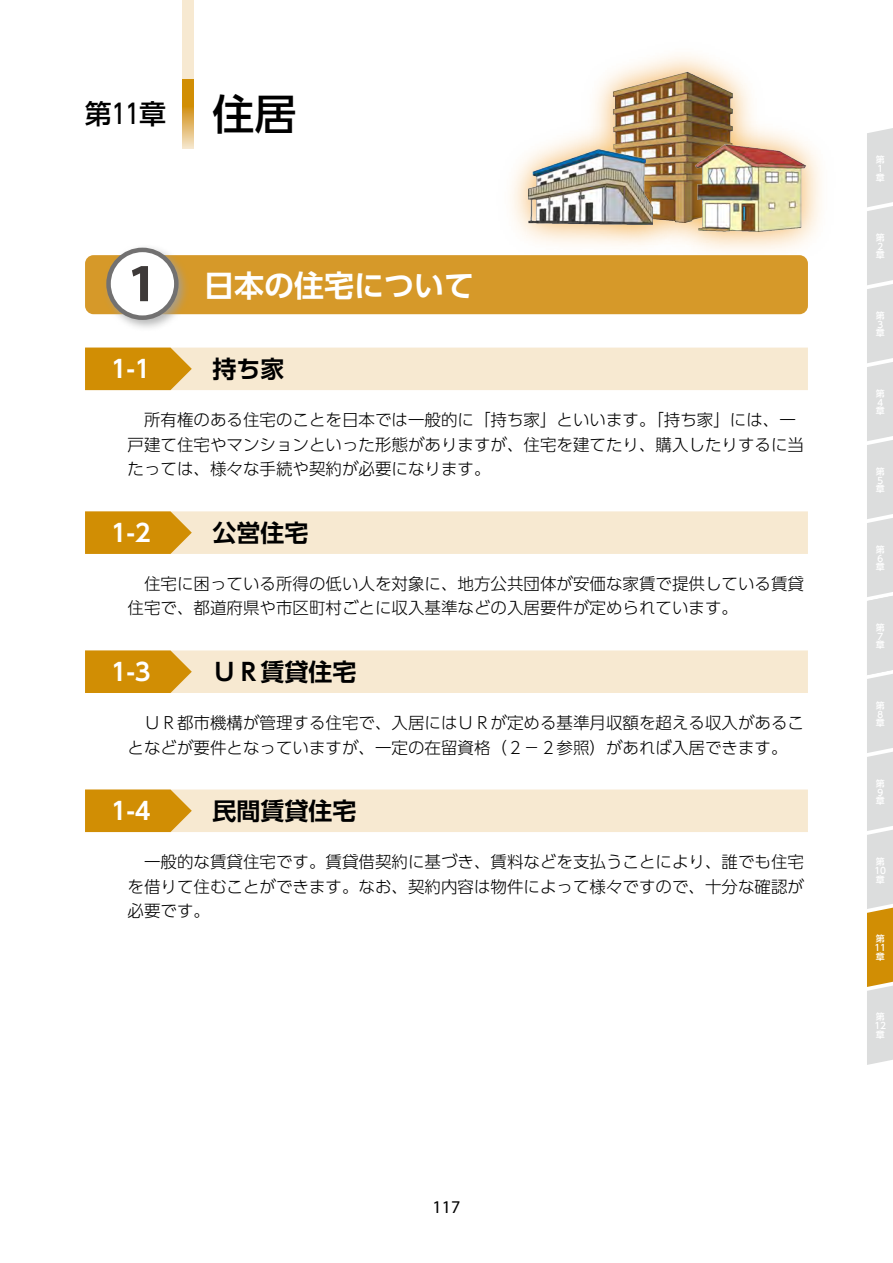
<style>
.page{position:relative;width:893px;height:1263px;background:#fff}
.page>*{position:absolute;margin:0;border:0;box-sizing:border-box;transform-origin:0 0}
.t1{font:700 54px "Myriad Pro";color:#3e3a39}
.t2{font:500 42px "UD Shin Go Pro";color:#000}
.t3{font:700 30px "UD Shin Go Pro De";color:#fff}
.t4{font:500 27px "UD Shin Go Pro";color:#000}
.t5{font:700 24px "UD Shin Go Pro De";color:#000}
.t6{font:700 24px "UD Shin Go Pro De";color:#fff}
.t7{font:18px "Myriad Pro";color:#000}
.t8{font:300 16.5px/24.8px "UD Shin Go Pro";color:#000}
.t9{font:500 9px/8.7px "UD Shin Go NT Pr 6 N";color:#fff}
</style>
<div class="page">
<svg style="left:867px;top:128px;width:26px;height:937px;background:#dcd8cd"></svg>
<div style="left:183px;top:0;width:11px;height:128px;background:#f7e9d1"></div>
<svg style="left:183px;top:79px;width:11px;height:70px"></svg>
<div style="left:85px;top:255px;width:723px;height:59px;background:#d69929;border-radius:9px"></div>
<svg style="left:85px;top:348px;width:723px;height:42px;background:#f1dcb5"></svg>
<svg style="left:85px;top:511px;width:723px;height:43px;background:#f2ddb6"></svg>
<svg style="left:85px;top:650px;width:723px;height:43px;background:#f2ddb6"></svg>
<svg style="left:85px;top:789px;width:723px;height:43px;background:#f2ddb6"></svg>
<div style="left:103px;top:244px;width:88px;height:88px;background:#9fa0a0;opacity:.75"></div>
<div style="left:109px;top:250px;width:67px;height:68px;background:#fff;border-radius:50%"></div>
<div style="left:106px;top:248px;width:73px;height:72px;border:4px solid #727171;border-radius:50%"></div>
<img style="left:595px;top:55px;width:156px;height:54px">
<img style="left:488px;top:109px;width:166px;height:147px">
<img style="left:654px;top:104px;width:168px;height:160px">
<h3 class="t4" style="left:85px;top:91px;width:83px">第11章</h3>
<h2 class="t2" style="left:213px;top:80px;width:85px">住居</h2>
<h1 class="t1" style="left:127px;top:248px;width:31px">1</h1>
<h3 class="t3" style="left:204px;top:261px;width:271px">日本の住宅について</h3>
<h3 class="t6" style="left:111px;top:350px;width:41px">1-1</h3>
<h3 class="t5" style="left:213px;top:349px;width:73px">持ち家</h3>
<p class="t8" style="left:128px;top:407px;width:678px;text-indent:16px">所有権のある住宅のことを日本では一般的に「持ち家」といいます。「持ち家」には、一戸建て住宅やマンションといった形態がありますが、住宅を建てたり、購入したりするに当たっては、様々な手続や契約が必要になります。</p>
<h3 class="t6" style="left:111px;top:514px;width:41px">1-2</h3>
<h3 class="t5" style="left:213px;top:513px;width:97px">公営住宅</h3>
<p class="t8" style="left:128px;top:570px;width:678px;text-indent:16px">住宅に困っている所得の低い人を対象に、地方公共団体が安価な家賃で提供している賃貸住宅で、都道府県や市区町村ごとに収入基準などの入居要件が定められています。</p>
<h3 class="t6" style="left:111px;top:653px;width:41px">1-3</h3>
<h3 class="t5" style="left:213px;top:652px;width:145px">ＵＲ賃貸住宅</h3>
<p class="t8" style="left:128px;top:709px;width:678px;text-indent:16px">ＵＲ都市機構が管理する住宅で、入居にはＵＲが定める基準月収額を超える収入があることなどが要件となっていますが、一定の在留資格（２－２参照）があれば入居できます。</p>
<h3 class="t6" style="left:111px;top:792px;width:41px">1-4</h3>
<h3 class="t5" style="left:213px;top:791px;width:145px">民間賃貸住宅</h3>
<p class="t8" style="left:128px;top:849px;width:678px;text-align:justify;text-indent:16px">一般的な賃貸住宅です。賃貸借契約に基づき、賃料などを支払うことにより、誰でも住宅を借りて住むことができます。なお、契約内容は物件によって様々ですので、十分な確認が必要です。</p>
<p class="t7" style="left:433px;top:1195px;width:29px">117</p>
<p class="t9" style="left:876px;top:155px;width:10px">第<br>１章</p>
<p class="t9" style="left:876px;top:233px;width:10px">第<br>２章</p>
<p class="t9" style="left:876px;top:311px;width:10px">第<br>３章</p>
<p class="t9" style="left:876px;top:389px;width:10px">第<br>４章</p>
<p class="t9" style="left:876px;top:467px;width:10px">第<br>５章</p>
<p class="t9" style="left:876px;top:545px;width:10px">第<br>６章</p>
<p class="t9" style="left:876px;top:623px;width:10px">第<br>７章</p>
<p class="t9" style="left:876px;top:701px;width:10px">第<br>８章</p>
<p class="t9" style="left:876px;top:779px;width:10px">第<br>９章</p>
<p class="t9" style="left:874px;top:856px;width:13px">第<br>10章</p>
<p class="t9" style="left:874px;top:934px;width:13px">第<br>11章</p>
<p class="t9" style="left:874px;top:1012px;width:13px">第<br>12章</p>
</div>
